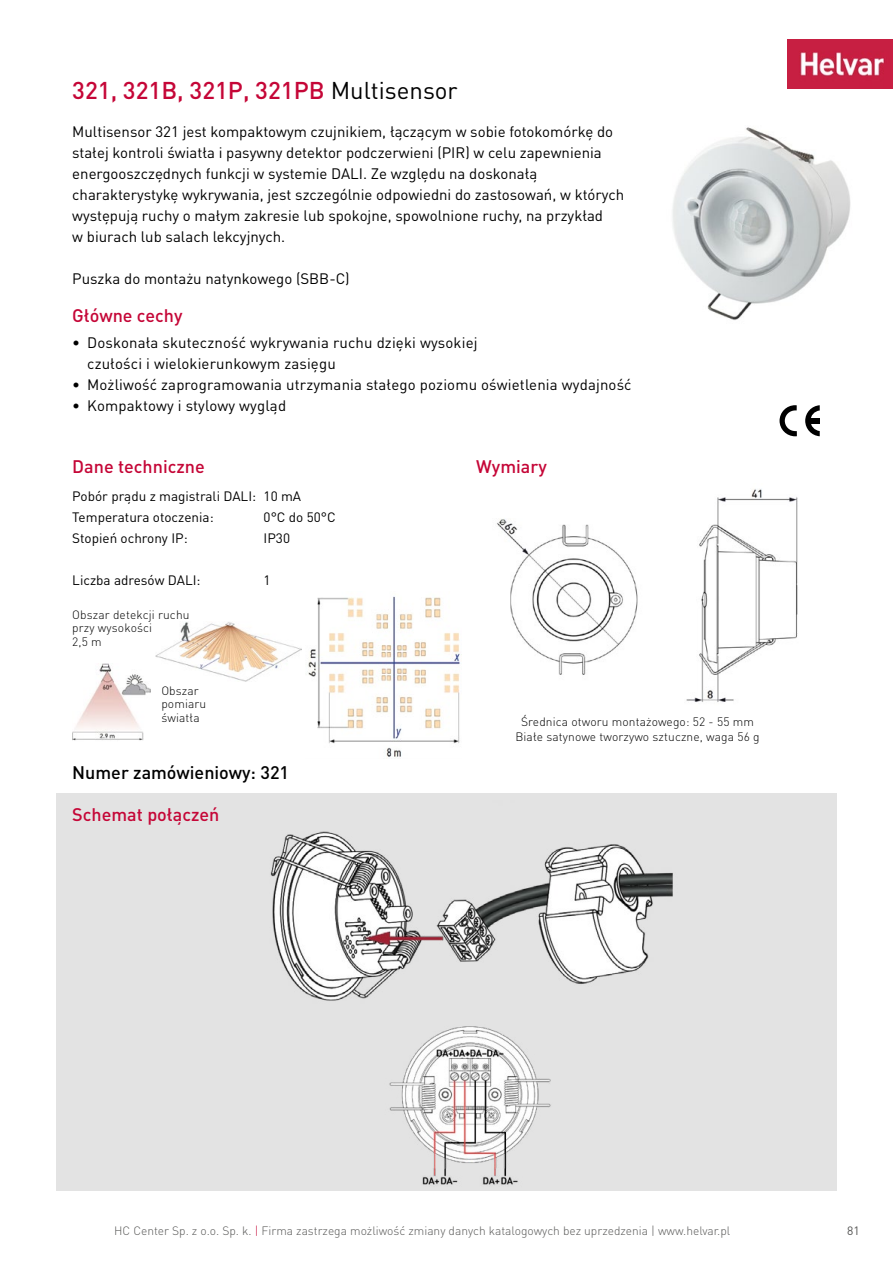
<style>
.page{position:relative;width:893px;height:1263px;background:#fff}
.page>*{position:absolute;margin:0;border:0;box-sizing:border-box;transform-origin:0 0}
.t1{font:500 24px "DIN Pro";color:#c50637}
.t2{font:500 18px "DIN Pro";color:#c50637}
.t3{font:500 18px "DIN Pro";color:#000}
.t4{font:15px/21px "DIN Pro";color:#000}
.t5{font:13.5px/21px "DIN Pro";color:#000}
.t6{font:300 12px/13.5px "DIN Pro";letter-spacing:.01em;color:#000}
.t7{font:300 12px "DIN Pro";color:#575756}
.t8{font:12px "DIN Pro";color:#575756}
.s1{font-weight:400;color:#000}
.s2{color:#c50637}
</style>
<div class="page">
<div style="left:56px;top:793px;width:781px;height:398px;background:#e3e3e3"></div>
<img style="left:787px;top:40px;width:106px;height:49px">
<img style="left:672px;top:127px;width:179px;height:193px">
<svg style="left:779px;top:405px;width:18px;height:31px"></svg>
<svg style="left:805px;top:405px;width:15px;height:31px"></svg>
<div style="left:809px;top:418px;width:11px;height:5px;background:#000"></div>
<img style="left:156px;top:622px;width:146px;height:59px">
<img style="left:308px;top:596px;width:154px;height:161px">
<img style="left:270px;top:831px;width:403px;height:170px">
<img style="left:497px;top:489px;width:301px;height:213px">
<img style="left:389px;top:1026px;width:162px;height:159px">
<img style="left:72px;top:663px;width:78px;height:78px">
<h1 class="t1" style="left:72px;top:74px;width:387px">321, 321B, 321P, 321PB <span class="s1">Multisensor</span></h1>
<p class="t4" style="left:72px;top:121px;width:553px">Multisensor 321 jest kompaktowym czujnikiem, łączącym w sobie fotokomórkę do stałej kontroli światła i pasywny detektor podczerwieni (PIR) w celu zapewnienia energooszczędnych funkcji w systemie DALI. Ze względu na doskonałą charakterystykę wykrywania, jest szczególnie odpowiedni do zastosowań, w których występują ruchy o małym zakresie lub spokojne, spowolnione ruchy, na przykład<br>w biurach lub salach lekcyjnych.</p>
<p class="t4" style="left:72px;top:268px;width:279px">Puszka do montażu natynkowego (SBB-C)</p>
<p class="t2" style="left:72px;top:304px;width:112px">Główne cechy</p>
<p class="t4" style="left:87px;top:331px;width:392px;text-indent:-15px">• Doskonała skuteczność wykrywania ruchu dzięki wysokiej czułości i wielokierunkowym zasięgu</p>
<p class="t4" style="left:72px;top:373px;width:561px">• Możliwość zaprogramowania utrzymania stałego poziomu oświetlenia wydajność</p>
<p class="t4" style="left:72px;top:394px;width:215px">• Kompaktowy i stylowy wygląd</p>
<p class="t2" style="left:72px;top:455px;width:134px">Dane techniczne</p>
<p class="t2" style="left:476px;top:455px;width:72px">Wymiary</p>
<p class="t5" style="left:72px;top:485px;width:230px">Pobór prądu z magistrali DALI: 10 mA<br>Temperatura otoczenia:</p>
<p class="t5" style="left:264px;top:506px;width:74px">0°C do 50°C</p>
<p class="t5" style="left:72px;top:527px;width:117px">Stopień ochrony IP:</p>
<p class="t5" style="left:264px;top:527px;width:28px">IP30</p>
<p class="t5" style="left:72px;top:569px;width:130px">Liczba adresów DALI:</p>
<p class="t5" style="left:264px;top:569px;width:9px">1</p>
<p class="t6" style="left:72px;top:607px;width:119px">Obszar detekcji ruchu przy wysokości<br>2,5 m</p>
<p class="t6" style="left:161px;top:683px;width:46px">Obszar pomiaru światła</p>
<p class="t3" style="left:72px;top:760px;width:218px">Numer zamówieniowy: 321</p>
<p class="t2" style="left:72px;top:803px;width:149px">Schemat połączeń</p>
<p class="t6" style="left:515px;top:714px;width:246px;line-height:15px;text-align:center">Średnica otworu montażowego: 52 - 55 mm<br>Białe satynowe tworzywo sztuczne, waga 56 g</p>
<p class="t7" style="left:114px;top:1223px;width:618px">HC Center Sp. z o.o. Sp. k. <span class="s2">|</span> Firma zastrzega możliwość zmiany danych katalogowych bez uprzedzenia | www.helvar.pl</p>
<p class="t8" style="left:847px;top:1223px;width:14px">81</p>
</div>
